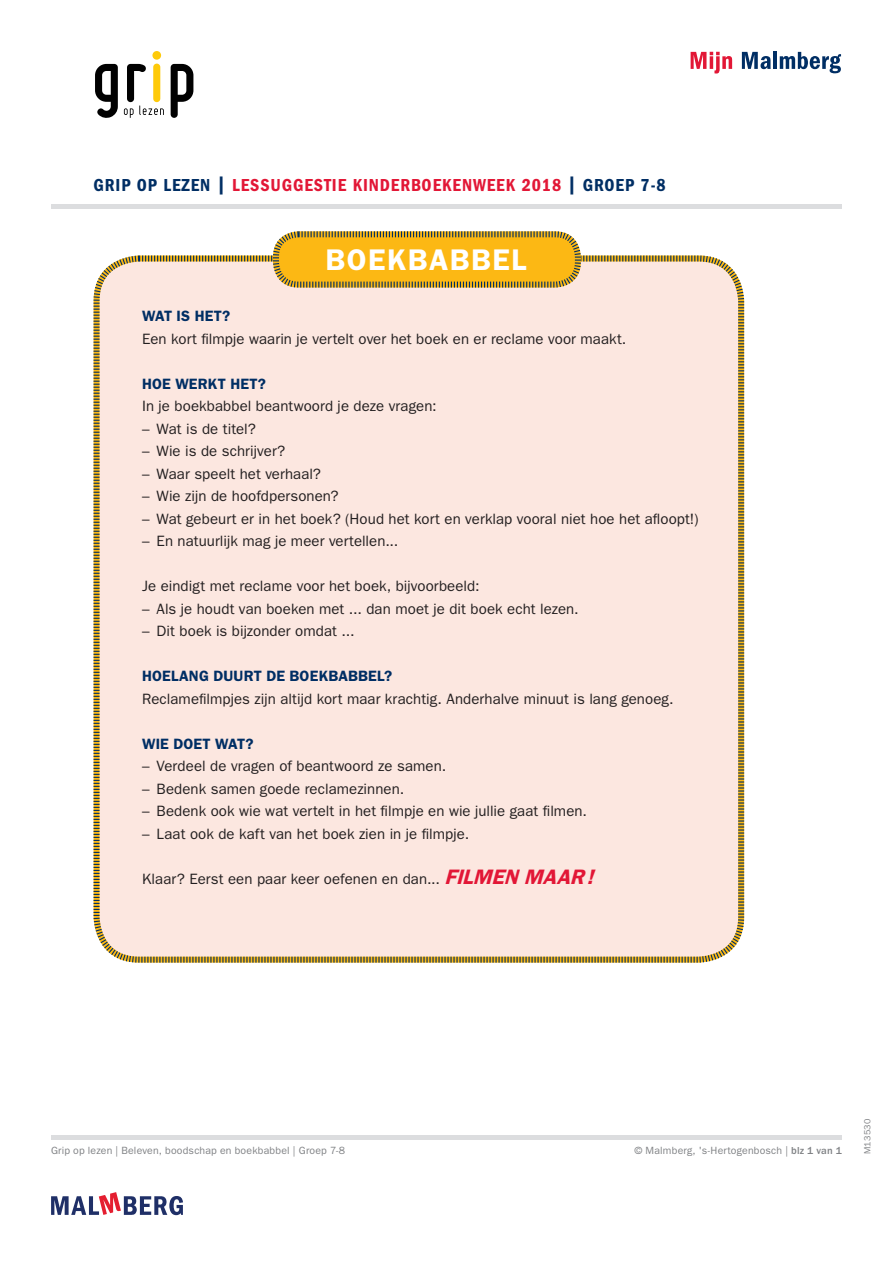
<style>
.page{position:relative;width:893px;height:1263px;background:#fff}
.page>*{position:absolute;margin:0;border:0;box-sizing:border-box;transform-origin:0 0}
.Kop_in_balk{font:600 30px "ITC Franklin Gothic Std";letter-spacing:.05em;color:#fff}
.IB_KOP{font:18px "ITC Franklin Gothic Std Dm Cd";letter-spacing:.05em;color:#e21736}
.plat{font:15px "ITC Franklin Gothic Std";letter-spacing:.005em;color:#231f20}
.plat-2{font:600 15px "ITC Franklin Gothic Std";letter-spacing:.01em;color:#002e64}
.plat-3{font:10.5px "ITC Franklin Gothic Std";letter-spacing:.02em;color:#808285}
.plat-4{font:9px "ITC Franklin Gothic Std";letter-spacing:.025em;color:#808285}
.s1{color:#002e64}
.s2{font-weight:600;font-style:italic;font-size:21px;color:#e21736}
.s3{font-weight:500}
</style>
<div class="page">
<hr style="left:51px;top:205px;width:791px;height:4px;background:#dcdddf">
<svg style="left:691px;top:52px;width:41px;height:22px"></svg>
<svg style="left:742px;top:52px;width:29px;height:17px"></svg>
<hr style="left:773px;top:52px;width:4px;height:17px;background:#002e64">
<svg style="left:780px;top:52px;width:61px;height:21px"></svg>
<div style="left:51px;top:1135px;width:791px;height:5px;background:#dcdddf"></div>
<svg style="left:51px;top:1192px;width:132px;height:23px"></svg>
<div style="left:93px;top:255px;width:652px;height:708px;background:#fce7e0"></div>
<svg style="left:272px;top:231px;width:310px;height:58px;background:#e6af27"></svg>
<svg style="left:95px;top:64px;width:23px;height:54px"></svg>
<svg style="left:124px;top:51px;width:40px;height:67px"></svg>
<svg style="left:171px;top:64px;width:22px;height:54px"></svg>
<p class="IB_KOP" style="left:94px;top:175px;width:574px"><span class="s1">GRIP OP LEZEN |</span> LESSUGGESTIE KINDERBOEKENWEEK 2018 <span class="s1">| GROEP 7-8</span></p>
<p class="Kop_in_balk" style="left:326px;top:242px;width:202px">BOEKBABBEL</p>
<p class="plat-2" style="left:142px;top:307px;width:90px">WAT IS HET?</p>
<p class="plat" style="left:142px;top:330px;width:486px">Een kort filmpje waarin je vertelt over het boek en er reclame voor maakt.</p>
<p class="plat-2" style="left:142px;top:375px;width:125px">HOE WERKT HET?</p>
<p class="plat" style="left:142px;top:398px;width:296px">In je boekbabbel beantwoord je deze vragen:</p>
<p class="plat" style="left:142px;top:420px;width:115px">– Wat is de titel?</p>
<p class="plat" style="left:142px;top:443px;width:145px">– Wie is de schrijver?</p>
<p class="plat" style="left:142px;top:465px;width:180px">– Waar speelt het verhaal?</p>
<p class="plat" style="left:142px;top:488px;width:198px">– Wie zijn de hoofdpersonen?</p>
<p class="plat" style="left:142px;top:510px;width:558px">– Wat gebeurt er in het boek? (Houd het kort en verklap vooral niet hoe het afloopt!)</p>
<p class="plat" style="left:142px;top:533px;width:258px">– En natuurlijk mag je meer vertellen...</p>
<p class="plat" style="left:142px;top:578px;width:339px">Je eindigt met reclame voor het boek, bijvoorbeeld:</p>
<p class="plat" style="left:142px;top:600px;width:438px">– Als je houdt van boeken met ... dan moet je dit boek echt lezen.</p>
<p class="plat" style="left:142px;top:623px;width:214px">– Dit boek is bijzonder omdat ...</p>
<p class="plat-2" style="left:142px;top:667px;width:252px">HOELANG DUURT DE BOEKBABBEL?</p>
<p class="plat" style="left:142px;top:690px;width:533px">Reclamefilmpjes zijn altijd kort maar krachtig. Anderhalve minuut is lang genoeg.</p>
<p class="plat-2" style="left:142px;top:735px;width:113px">WIE DOET WAT?</p>
<p class="plat" style="left:142px;top:758px;width:306px">– Verdeel de vragen of beantwoord ze samen.</p>
<p class="plat" style="left:142px;top:780px;width:264px">– Bedenk samen goede reclamezinnen.</p>
<p class="plat" style="left:142px;top:803px;width:446px">– Bedenk ook wie wat vertelt in het filmpje en wie jullie gaat filmen.</p>
<p class="plat" style="left:142px;top:825px;width:329px">– Laat ook de kaft van het boek zien in je filmpje.</p>
<p class="plat" style="left:142px;top:870px;width:459px">Klaar? Eerst een paar keer oefenen en dan... <span class="s2">FILMEN MAAR!</span></p>
<p class="plat-3" style="left:51px;top:1144px;width:296px">Grip op lezen | Beleven, boodschap en boekbabbel | Groep 7-8</p>
<p class="plat-3" style="left:634px;top:1144px;width:209px">© Malmberg, 's-Hertogenbosch | <span class="s3">blz 1 van 1</span></p>
<p class="plat-4" style="left:862px;top:1154px;width:37px;rotate:-90deg">M13530</p>
</div>
